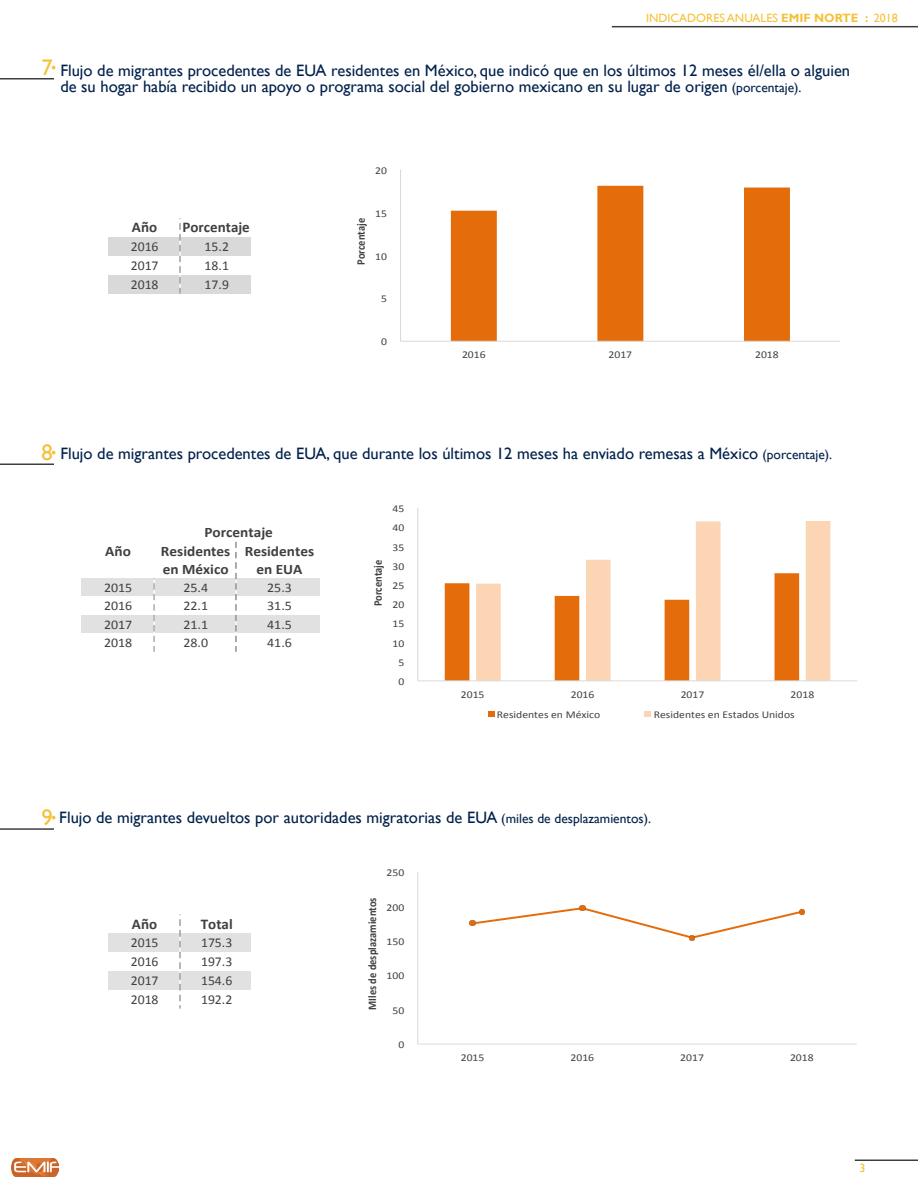
<style>
.page{position:relative;width:918px;height:1188px;background:#fff}
.page>*{position:absolute;margin:0;border:0;box-sizing:border-box;transform-origin:0 0}
.t1{font:22.5px "Gill Sans";color:#f5c139}
.t2{font:16.5px/16.5px "Gill Sans";color:#01214b}
.t3{font:700 14.85px "Calibri";color:#404040}
.t4{font:700 14.4px/18.3px "Calibri";color:#404040;scale:1.06 1}
.t5{font:13.5px "Calibri";color:#404040}
.t6{font:13.2px "Calibri";color:#404040;scale:1.06 1}
.t7{font:12px "Gill Sans";color:#f5c139}
.t8{font:700 11.7px "Calibri";color:#404040;scale:.9 1}
.t9{font:10.5px "Calibri";color:#404040;scale:1.12 1}
.s1{font-weight:700}
.s2{font-size:13.5px}
</style>
<div class="page">
<img style="left:11px;top:1158px;width:47px;height:19px">
<hr style="left:612px;top:26px;width:306px;height:1px;background:#3e3e3f">
<hr style="left:855px;top:1160px;width:63px;height:1px;background:#3e3e3f">
<hr style="left:0;top:78px;width:54px;height:2px;background:#3e3e3f">
<hr style="left:0;top:464px;width:54px;height:1px;background:#3e3e3f">
<hr style="left:0;top:828px;width:54px;height:2px;background:#3e3e3f">
<svg style="left:400px;top:169px;width:440px;height:173px"></svg>
<svg style="left:417px;top:508px;width:440px;height:209px"></svg>
<svg style="left:417px;top:872px;width:440px;height:173px"></svg>
<div style="left:108px;top:237px;width:142px;height:19px;background:#d9d9d9"></div>
<div style="left:108px;top:275px;width:142px;height:19px;background:#d9d9d9"></div>
<hr style="left:179px;top:218px;width:2px;height:76px;background:#bfbfbf">
<div style="left:81px;top:578px;width:239px;height:19px;background:#e1e1e1"></div>
<div style="left:81px;top:615px;width:239px;height:18px;background:#e1e1e1"></div>
<hr style="left:235px;top:542px;width:2px;height:110px;background:#bfbfbf">
<hr style="left:154px;top:578px;width:1px;height:74px;background:#bfbfbf">
<div style="left:108px;top:933px;width:142px;height:19px;background:#e1e1e1"></div>
<div style="left:108px;top:971px;width:142px;height:19px;background:#e1e1e1"></div>
<hr style="left:179px;top:914px;width:2px;height:95px;background:#bfbfbf">
<p class="t7" style="left:646px;top:11px;width:253px">INDICADORES ANUALES <span class="s1">EMIF NORTE :</span> 2018</p>
<p class="t1" style="left:42px;top:54px;width:17px">7<sup>.</sup></p>
<p class="t2" style="left:60px;top:62px;width:791px">Flujo de migrantes procedentes de EUA residentes en México, que indicó que en los últimos 12 meses él/ella o alguien de su hogar había recibido un apoyo o programa social del gobierno mexicano en su lugar de origen <span class="s2">(porcentaje).</span></p>
<p class="t3" style="left:132px;top:218px;width:27px">Año</p>
<p class="t3" style="left:183px;top:218px;width:69px">Porcentaje</p>
<p class="t5" style="left:131px;top:238px;width:29px">2016</p>
<p class="t5" style="left:205px;top:238px;width:26px">15.2</p>
<p class="t5" style="left:131px;top:257px;width:29px">2017</p>
<p class="t5" style="left:205px;top:257px;width:26px">18.1</p>
<p class="t5" style="left:131px;top:276px;width:29px">2018</p>
<p class="t5" style="left:205px;top:276px;width:26px">17.9</p>
<p class="t9" style="left:375px;top:164px;width:12px">20</p>
<p class="t8" style="left:353px;top:265px;width:53px;rotate:-90deg">Porcentaje</p>
<p class="t9" style="left:375px;top:207px;width:12px">15</p>
<p class="t9" style="left:375px;top:249px;width:12px">10</p>
<p class="t9" style="left:381px;top:292px;width:7px">5</p>
<p class="t9" style="left:381px;top:335px;width:7px">0</p>
<p class="t9" style="left:462px;top:348px;width:23px">2016</p>
<p class="t9" style="left:609px;top:348px;width:23px">2017</p>
<p class="t9" style="left:755px;top:348px;width:23px">2018</p>
<p class="t1" style="left:42px;top:440px;width:17px">8<sup>.</sup></p>
<p class="t2" style="left:60px;top:445px;width:773px">Flujo de migrantes procedentes de EUA, que durante los últimos 12 meses ha enviado remesas a México <span class="s2">(porcentaje).</span></p>
<p class="t9" style="left:393px;top:502px;width:12px">45</p>
<p class="t4" style="left:204px;top:523px;width:66px">Porcentaje</p>
<p class="t9" style="left:393px;top:521px;width:12px">40</p>
<p class="t4" style="left:105px;top:542px;width:26px">Año</p>
<p class="t4" style="left:161px;top:542px;width:67px">Residentes en México</p>
<p class="t4" style="left:245px;top:542px;width:67px;text-align:center">Residentes en EUA</p>
<p class="t6" style="left:104px;top:579px;width:28px">2015</p>
<p class="t6" style="left:183px;top:579px;width:25px">25.4</p>
<p class="t6" style="left:267px;top:579px;width:25px">25.3</p>
<p class="t6" style="left:104px;top:598px;width:28px">2016</p>
<p class="t6" style="left:183px;top:598px;width:25px">22.1</p>
<p class="t6" style="left:267px;top:598px;width:25px">31.5</p>
<p class="t6" style="left:104px;top:616px;width:28px">2017</p>
<p class="t6" style="left:183px;top:616px;width:25px">21.1</p>
<p class="t6" style="left:267px;top:616px;width:25px">41.5</p>
<p class="t6" style="left:104px;top:634px;width:28px">2018</p>
<p class="t6" style="left:183px;top:634px;width:25px">28.0</p>
<p class="t6" style="left:267px;top:634px;width:25px">41.6</p>
<p class="t8" style="left:371px;top:606px;width:53px;rotate:-90deg">Porcentaje</p>
<p class="t9" style="left:393px;top:540px;width:12px">35</p>
<p class="t9" style="left:393px;top:560px;width:12px">30</p>
<p class="t9" style="left:393px;top:579px;width:12px">25</p>
<p class="t9" style="left:393px;top:598px;width:12px">20</p>
<p class="t9" style="left:393px;top:617px;width:12px">15</p>
<p class="t9" style="left:393px;top:636px;width:12px">10</p>
<p class="t9" style="left:398px;top:656px;width:7px">5</p>
<p class="t9" style="left:398px;top:675px;width:7px">0</p>
<p class="t9" style="left:461px;top:688px;width:23px">2015</p>
<p class="t9" style="left:571px;top:688px;width:23px">2016</p>
<p class="t9" style="left:681px;top:688px;width:23px">2017</p>
<p class="t9" style="left:791px;top:688px;width:23px">2018</p>
<p class="t9" style="left:497px;top:708px;width:94px">Residentes en México</p>
<p class="t9" style="left:654px;top:708px;width:127px">Residentes en Estados Unidos</p>
<p class="t1" style="left:42px;top:804px;width:17px">9<sup>.</sup></p>
<p class="t2" style="left:59px;top:810px;width:593px">Flujo de migrantes devueltos por autoridades migratorias de EUA <span class="s2">(miles de desplazamientos).</span></p>
<p class="t3" style="left:132px;top:914px;width:27px">Año</p>
<p class="t3" style="left:201px;top:914px;width:33px">Total</p>
<p class="t5" style="left:131px;top:934px;width:29px">2015</p>
<p class="t5" style="left:201px;top:934px;width:33px">175.3</p>
<p class="t5" style="left:131px;top:953px;width:29px">2016</p>
<p class="t5" style="left:201px;top:953px;width:33px">197.3</p>
<p class="t5" style="left:131px;top:972px;width:29px">2017</p>
<p class="t5" style="left:201px;top:972px;width:33px">154.6</p>
<p class="t5" style="left:131px;top:991px;width:29px">2018</p>
<p class="t5" style="left:201px;top:991px;width:33px">192.2</p>
<p class="t8" style="left:365px;top:1010px;width:126px;rotate:-90deg">MIles de desplazamientos</p>
<p class="t9" style="left:387px;top:866px;width:17px">250</p>
<p class="t9" style="left:387px;top:900px;width:17px">200</p>
<p class="t9" style="left:387px;top:935px;width:17px">150</p>
<p class="t9" style="left:387px;top:969px;width:17px">100</p>
<p class="t9" style="left:392px;top:1004px;width:12px">50</p>
<p class="t9" style="left:398px;top:1038px;width:7px">0</p>
<p class="t9" style="left:461px;top:1051px;width:23px">2015</p>
<p class="t9" style="left:571px;top:1051px;width:23px">2016</p>
<p class="t9" style="left:680px;top:1051px;width:23px">2017</p>
<p class="t9" style="left:790px;top:1051px;width:23px">2018</p>
<p class="t7" style="left:859px;top:1161px;width:7px">3</p>
</div>
